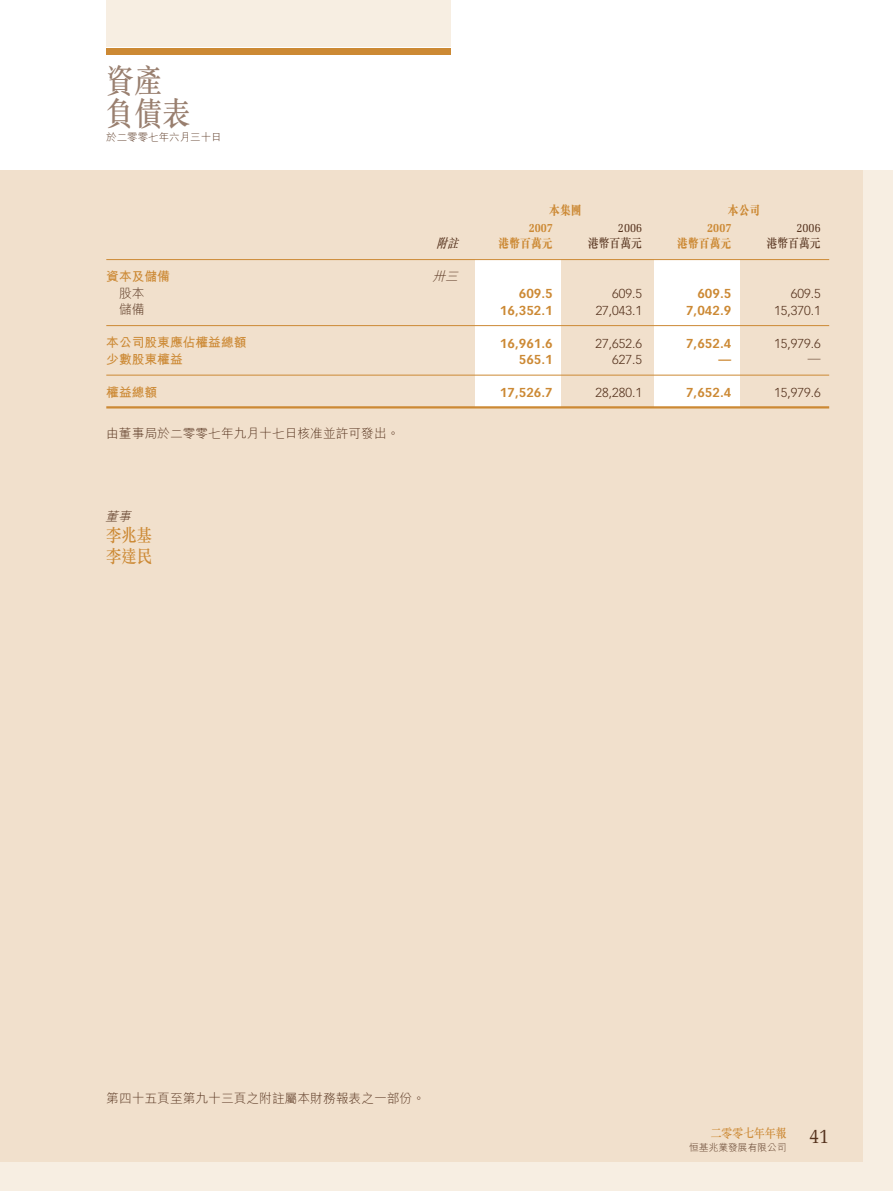
<style>
.page{position:relative;width:893px;height:1191px;background:#fff}
.page>*{position:absolute;margin:0;border:0;box-sizing:border-box;transform-origin:0 0}
.t1{font:33px/33px "M Sung HK Medium B5 pc H";color:#997f6f;scale:.85 1}
.t2{font:18px/21px "M Sung HK Medium B5 pc H";color:#cc8934;scale:.85 1}
.t3{font:300 12.75px "Vectora LH";color:#55321d}
.t4{font:700 12.75px "Vectora LH";color:#cc8934}
.t5{font:12.75px "M Hei HK Light B5 pc H";color:#55321d}
.t6{font:12.75px "M Hei HK Bold B5 pc H";color:#cc8934}
.t7{font:12.75px "M Sung HK Xbold B5 pc H";color:#cc8934;scale:.85 1}
.t8{font:12.75px "M Sung HK Medium B5 pc H";color:#55321d;scale:.85 1}
.t9{font:700 12.75px "Melior";color:#cc8934;scale:.85 1}
.t10{font:12.75px "Melior";color:#55321d;scale:.85 1}
.t11{font:12.75px "M Sung HK Medium B5 pc H";color:#cc8934;scale:.85 1}
.t12{font:italic 12.75px "M Hei HK Light B5 pc H";color:#55321d}
.t13{font:italic 12.75px "M Sung HK Medium B5 pc H";color:#55321d;scale:.85 1}
.t14{font:10.5px "M Hei HK Light B5 pc H";color:#55321d}
.t15{font:9.75px "M Hei HK Light B5 pc H";color:#55321d}
</style>
<div class="page">
<div style="left:0;top:170px;width:893px;height:1020px;background:#f7eee2"></div>
<div style="left:106px;top:49px;width:345px;height:6px;background:#cc8934"></div>
<div style="left:106px;top:0;width:344px;height:47px;background:#f7eee2"></div>
<div style="left:0;top:170px;width:863px;height:991px;background:#f1e0cc"></div>
<div style="left:476px;top:260px;width:85px;height:147px;background:#fff"></div>
<div style="left:654px;top:260px;width:85px;height:147px;background:#fff"></div>
<hr style="left:106px;top:259px;width:723px;height:1px;background:#cc8934">
<hr style="left:106px;top:325px;width:723px;height:1px;background:#cc8934">
<hr style="left:106px;top:375px;width:723px;height:1px;background:#cc8934">
<hr style="left:106px;top:406px;width:723px;height:2px;background:#cc8934">
<p class="t1" style="left:106px;top:69px;width:100px">資產負債表</p>
<p class="t14" style="left:106px;top:133px;width:117px">於二零零七年六月三十日</p>
<p class="t7" style="left:549px;top:206px;width:40px">本集團</p>
<p class="t7" style="left:728px;top:206px;width:40px">本公司</p>
<p class="t9" style="left:529px;top:222px;width:30px">2007</p>
<p class="t10" style="left:618px;top:222px;width:30px">2006</p>
<p class="t9" style="left:707px;top:222px;width:30px">2007</p>
<p class="t10" style="left:797px;top:222px;width:30px">2006</p>
<p class="t13" style="left:436px;top:239px;width:27px">附註</p>
<p class="t7" style="left:499px;top:239px;width:65px">港幣百萬元</p>
<p class="t8" style="left:588px;top:239px;width:65px">港幣百萬元</p>
<p class="t7" style="left:677px;top:239px;width:65px">港幣百萬元</p>
<p class="t8" style="left:766px;top:239px;width:65px">港幣百萬元</p>
<p class="t6" style="left:106px;top:272px;width:65px">資本及儲備</p>
<p class="t12" style="left:432px;top:272px;width:30px">卅三</p>
<p class="t5" style="left:106px;top:288px;width:40px">　股本</p>
<p class="t4" style="left:519px;top:288px;width:35px">609.5</p>
<p class="t3" style="left:612px;top:288px;width:31px">609.5</p>
<p class="t4" style="left:697px;top:288px;width:35px">609.5</p>
<p class="t3" style="left:791px;top:288px;width:31px">609.5</p>
<p class="t5" style="left:106px;top:305px;width:40px">　儲備</p>
<p class="t4" style="left:500px;top:304px;width:54px">16,352.1</p>
<p class="t3" style="left:596px;top:305px;width:48px">27,043.1</p>
<p class="t4" style="left:686px;top:304px;width:47px">7,042.9</p>
<p class="t3" style="left:774px;top:305px;width:48px">15,370.1</p>
<p class="t6" style="left:106px;top:338px;width:142px">本公司股東應佔權益總額</p>
<p class="t4" style="left:500px;top:338px;width:54px">16,961.6</p>
<p class="t3" style="left:596px;top:338px;width:48px">27,652.6</p>
<p class="t4" style="left:686px;top:338px;width:47px">7,652.4</p>
<p class="t3" style="left:774px;top:338px;width:48px">15,979.6</p>
<p class="t6" style="left:106px;top:354px;width:78px">少數股東權益</p>
<p class="t4" style="left:519px;top:354px;width:35px">565.1</p>
<p class="t3" style="left:612px;top:354px;width:31px">627.5</p>
<p class="t4" style="left:719px;top:354px;width:14px">—</p>
<p class="t5" style="left:808px;top:354px;width:14px">—</p>
<p class="t6" style="left:106px;top:387px;width:52px">權益總額</p>
<p class="t4" style="left:500px;top:387px;width:54px">17,526.7</p>
<p class="t3" style="left:596px;top:387px;width:48px">28,280.1</p>
<p class="t4" style="left:686px;top:387px;width:47px">7,652.4</p>
<p class="t3" style="left:774px;top:387px;width:48px">15,979.6</p>
<p class="t5" style="left:106px;top:429px;width:295px">由董事局於二零零七年九月十七日核准並許可發出。</p>
<p class="t12" style="left:105px;top:511px;width:30px">董事</p>
<p class="t2" style="left:106px;top:527px;width:56px">李兆基李達民</p>
<p class="t5" style="left:106px;top:1093px;width:320px">第四十五頁至第九十三頁之附註屬本財務報表之一部份。</p>
<p class="t11" style="left:711px;top:1128px;width:91px">二零零七年年報</p>
<p class="t15" style="left:689px;top:1143px;width:142px">恒基兆業發展有限公司 <sup>41</sup></p>
</div>
